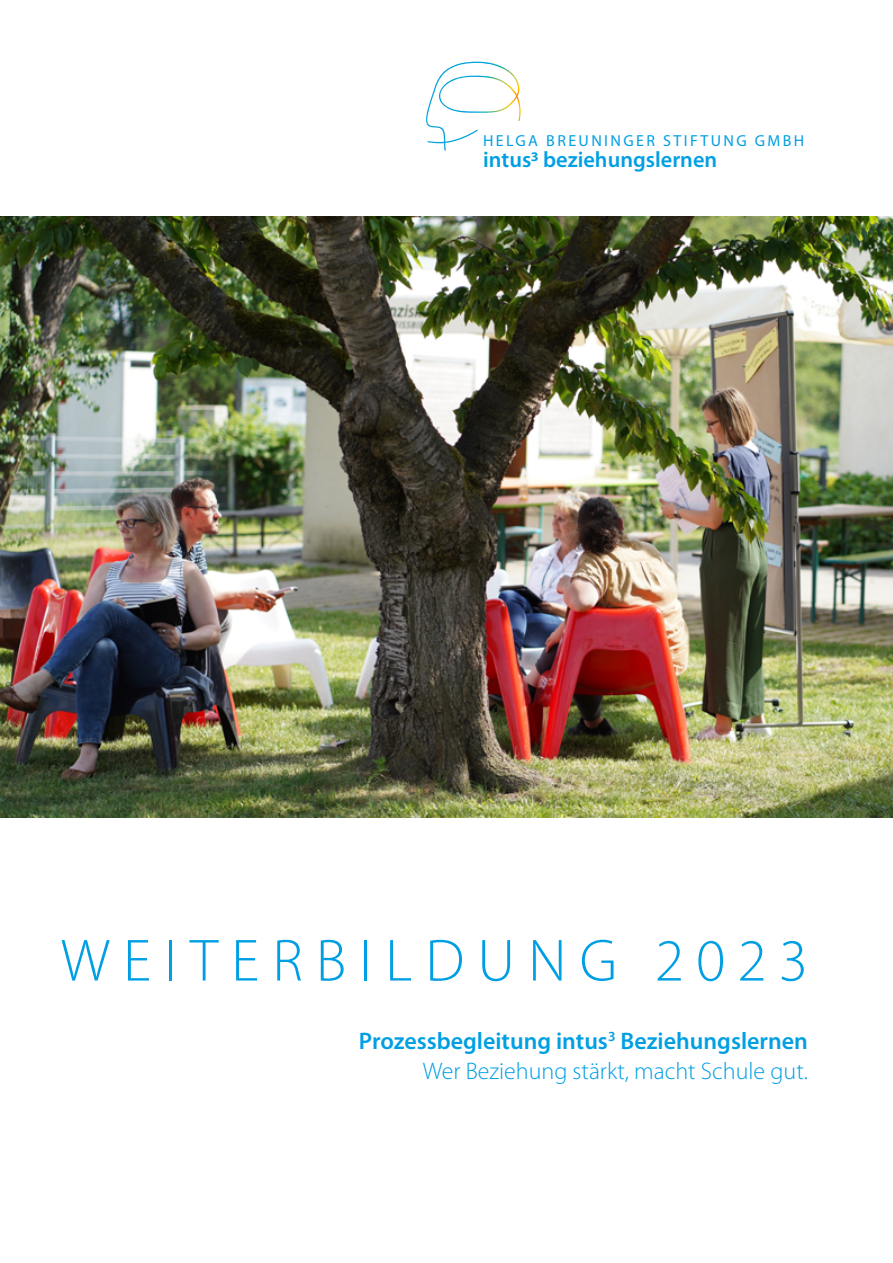
<style>
.page{position:relative;width:893px;height:1263px;background:#fff}
.page>*{position:absolute;margin:0;border:0;box-sizing:border-box;transform-origin:0 0}
.t1{font:300 60px "Myriad Pro";letter-spacing:.22em;color:#009fe3}
.t2{font:600 24px/30px "Myriad Pro";color:#009fe3;text-align:right}
.t3{font:600 22.2px "Myriad Pro";color:#009fe3}
.t4{font:16.05px "Myriad Pro";letter-spacing:.15em;color:#009fe3}
.s1{font-weight:300}
</style>
<div class="page">
<img style="left:0;top:216px;width:893px;height:601px">
<svg style="left:426px;top:62px;width:95px;height:89px"></svg>
<p class="t4" style="left:483px;top:131px;width:323px">HELGA BREUNINGER STIFTUNG GMBH</p>
<p class="t3" style="left:483px;top:145px;width:236px">intus3 beziehungslernen</p>
<h1 class="t1" style="left:61px;top:924px;width:749px">WEITERBILDUNG 2023</h1>
<p class="t2" style="left:359px;top:1025px;width:451px">Prozessbegleitung intus<sup>3</sup> Beziehungslernen<br><span class="s1">Wer Beziehung stärkt, macht Schule gut.</span></p>
</div>
